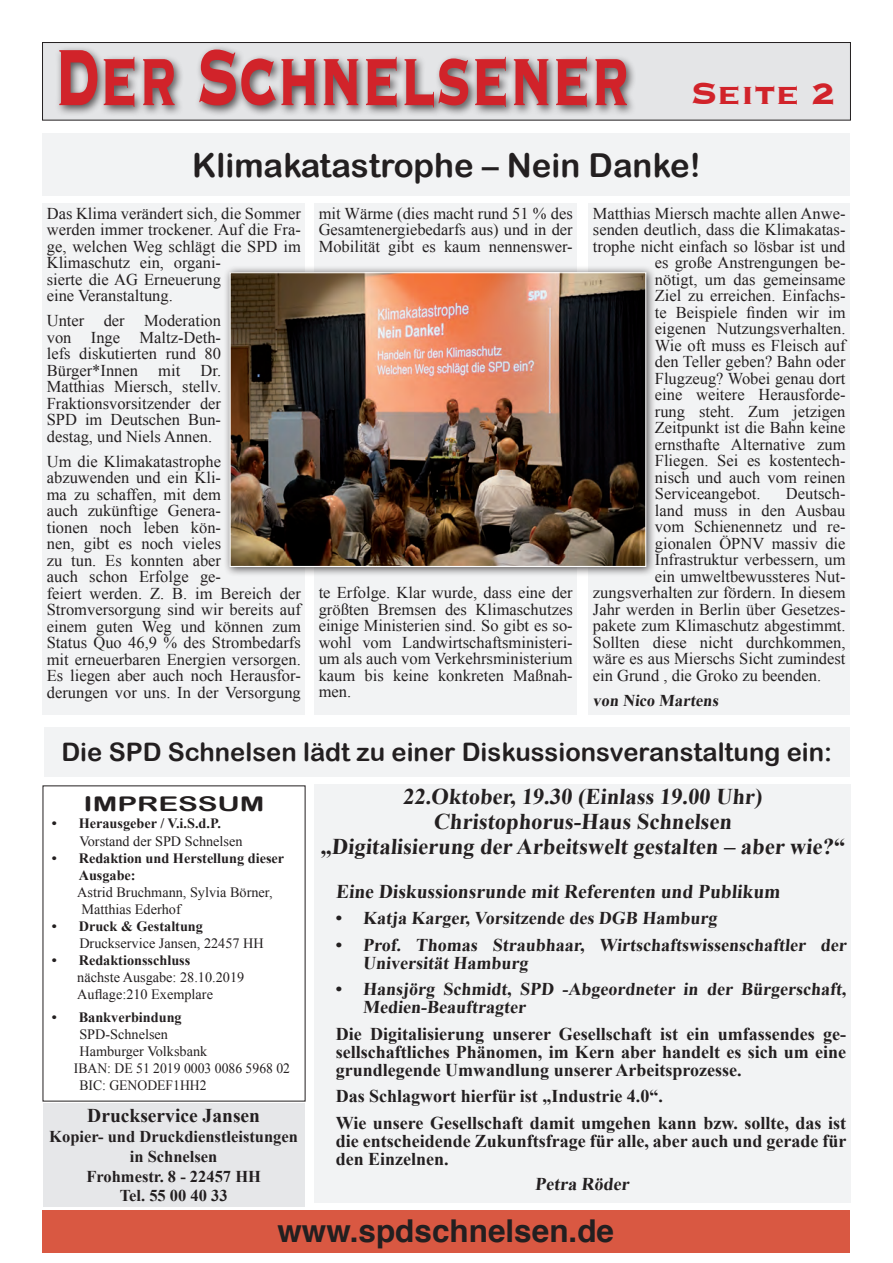
<style>
.page{position:relative;width:893px;height:1263px;background:#fff}
.page>*{position:absolute;margin:0;border:0;box-sizing:border-box;transform-origin:0 0}
.t1{font:700 104.55px "Copperplate";color:#d1232a;scale:.61 1}
.t2{font:700 39px "Copperplate";color:#d1232a}
.t3{font:33px "Arial Rounded MT Bold";color:#231f20}
.t4{font:700 31.5px "Helvetica";color:#231f20}
.t5{font:25.5px "Arial Rounded MT Bold";color:#231f20}
.t6{font:700 22.5px/25px "Times New Roman";color:#231f20;text-align:center}
.t7{font:20.25px "Arial Rounded MT Bold";color:#231f20;scale:1.46 1}
.t8{font:700 19.5px "Times New Roman";color:#231f20}
.t9{font:700 18px/18px "Times New Roman";color:#231f20}
.t10{font:16.5px/16.5px "Times New Roman";color:#231f20;text-align:justify}
.t11{font:700 16.5px/19.8px "Times New Roman";color:#231f20;text-align:center}
.t12{font:14.25px/17.1px "Times New Roman";color:#231f20}
.t13{font:700 14.25px/17.1px "Times New Roman";color:#231f20}
.t14{font:14.25px "Times New Roman";color:#231f20;scale:.96 1}
</style>
<div class="page">
<div style="left:42px;top:1210px;width:808px;height:42px;background:#d95842"></div>
<div style="left:43px;top:134px;width:807px;height:62px;background:#f2f3f4"></div>
<div style="left:43px;top:43px;width:807px;height:77px;background:#e4e5e7"></div>
<div style="left:42px;top:42px;width:809px;height:78px;border:1px solid #231f20"></div>
<div style="left:55px;top:44px;width:582px;height:73px;background:#231f20;opacity:.75"></div>
<div style="left:44px;top:727px;width:806px;height:50px;background:#f2f3f4"></div>
<div style="left:43px;top:203px;width:262px;height:511px;background:#f2f3f4"></div>
<div style="left:314px;top:784px;width:536px;height:419px;background:#f2f3f4"></div>
<div style="left:314px;top:203px;width:263px;height:511px;background:#f2f3f4"></div>
<div style="left:589px;top:203px;width:261px;height:511px;background:#f2f3f4"></div>
<div style="left:223px;top:265px;width:433px;height:311px;background:#231f20;opacity:.75"></div>
<img style="left:232px;top:274px;width:412px;height:291px">
<div style="left:230px;top:272px;width:416px;height:295px;border:1px solid #fff"></div>
<div style="left:43px;top:1103px;width:261px;height:104px;background:#e6e7e9"></div>
<h1 class="t1" style="left:54px;top:8px;width:945px">Der Schnelsener</h1>
<h2 class="t2" style="left:691px;top:68px;width:146px">Seite 2</h2>
<h3 class="t3" style="left:192px;top:145px;width:510px">Klimakatastrophe – Nein Danke!</h3>
<p class="t10" style="left:47px;top:205px;width:256px;text-align:left">Das Klima verändert sich, die Sommer werden immer trockener. Auf die Fra&shy;ge, welchen Weg schlägt die SPD im<br>Klimaschutz ein, organi-<br>sierte die AG Erneuerung<br>eine Veranstaltung.</p>
<p class="t10" style="left:47px;top:312px;width:176px">Unter der Moderation von Inge Maltz-Deth&shy;lefs diskutierten rund 80<br>Bürger*Innen mit Dr.<br>Matthias Miersch, stellv.<br>Fraktionsvorsitzender der SPD im Deutschen Bun&shy;destag, und Niels Annen.</p>
<p class="t10" style="left:47px;top:453px;width:256px;text-align:left">Um die Klimakatastrophe abzuwenden und ein Kli-<br>ma zu schaffen, mit dem<br>auch zukünftige Genera-<br>tionen noch leben kön-<br>nen, gibt es noch vieles<br>zu tun. Es konnten aber<br>auch schon Erfolge ge-<br>feiert werden. Z. B. im Bereich der<br>Stromversorgung sind wir bereits auf einem guten Weg und können zum<br>Status Quo 46,9 % des Strombedarfs mit erneuerbaren Energien versorgen.<br>Es liegen aber auch noch Herausfor&shy;derungen vor uns. In der Versorgung</p>
<p class="t10" style="left:319px;top:205px;width:256px">mit Wärme (dies macht rund 51 % des Gesamtenergiebedarfs aus) und in der Mobilität gibt es kaum nennenswer-</p>
<p class="t10" style="left:319px;top:584px;width:256px">te Erfolge. Klar wurde, dass eine der größten Bremsen des Klimaschutzes einige Ministerien sind. So gibt es so&shy;wohl vom Landwirtschaftsministeri&shy;um als auch vom Verkehrsministerium kaum bis keine konkreten Maßnah&shy;men.</p>
<p class="t10" style="left:593px;top:205px;width:254px">Matthias Miersch machte allen Anwe-</p>
<p class="t10" style="left:593px;top:221px;width:254px">senden deutlich, dass die Klimakatas-</p>
<p class="t10" style="left:593px;top:238px;width:254px">trophe nicht einfach so lösbar ist und</p>
<p class="t10" style="left:655px;top:254px;width:192px">es große Anstrengungen be-</p>
<p class="t10" style="left:655px;top:271px;width:192px">nötigt, um das gemeinsame</p>
<p class="t10" style="left:655px;top:287px;width:192px">Ziel zu erreichen. Einfachs-</p>
<p class="t10" style="left:655px;top:304px;width:192px">te Beispiele finden wir im</p>
<p class="t10" style="left:655px;top:320px;width:192px">eigenen Nutzungsverhalten.</p>
<p class="t10" style="left:655px;top:337px;width:192px">Wie oft muss es Fleisch auf</p>
<p class="t10" style="left:655px;top:353px;width:192px">den Teller geben? Bahn oder</p>
<p class="t10" style="left:655px;top:370px;width:192px">Flugzeug? Wobei genau dort</p>
<p class="t10" style="left:655px;top:386px;width:192px">eine weitere Herausforde-</p>
<p class="t10" style="left:655px;top:403px;width:192px">rung steht. Zum jetzigen</p>
<p class="t10" style="left:655px;top:419px;width:192px">Zeitpunkt ist die Bahn keine</p>
<p class="t10" style="left:655px;top:436px;width:192px">ernsthafte Alternative zum</p>
<p class="t10" style="left:655px;top:452px;width:192px">Fliegen. Sei es kostentech-</p>
<p class="t10" style="left:655px;top:469px;width:192px">nisch und auch vom reinen</p>
<p class="t10" style="left:655px;top:485px;width:107px">Serviceangebot.</p>
<p class="t10" style="left:786px;top:485px;width:61px">Deutsch-</p>
<p class="t10" style="left:655px;top:502px;width:192px">land muss in den Ausbau</p>
<p class="t10" style="left:655px;top:518px;width:192px">vom Schienennetz und re-</p>
<p class="t10" style="left:655px;top:535px;width:192px">gionalen ÖPNV massiv die</p>
<p class="t10" style="left:655px;top:551px;width:192px">Infrastruktur verbessern, um</p>
<p class="t10" style="left:655px;top:568px;width:192px">ein umweltbewussteres Nut-</p>
<p class="t10" style="left:593px;top:584px;width:254px">zungsverhalten zur fördern. In diesem</p>
<p class="t10" style="left:593px;top:601px;width:254px">Jahr werden in Berlin über Gesetzes-</p>
<p class="t10" style="left:593px;top:617px;width:254px">pakete zum Klimaschutz abgestimmt.</p>
<p class="t10" style="left:593px;top:634px;width:254px">Sollten diese nicht durchkommen,</p>
<p class="t10" style="left:593px;top:650px;width:254px">wäre es aus Mierschs Sicht zumindest</p>
<p class="t10" style="left:593px;top:667px;width:230px">ein Grund , die Groko zu beenden.</p>
<p class="t11" style="left:593px;top:690px;width:129px">von Nico Martens</p>
<h3 class="t5" style="left:61px;top:737px;width:772px">Die SPD Schnelsen lädt zu einer Diskussionsveranstaltung ein:</h3>
<p class="t7" style="left:83px;top:792px;width:126px">IMPRESSUM</p>
<p class="t13" style="left:52px;top:815px;width:171px">• Herausgeber / V.i.S.d.P.</p>
<p class="t12" style="left:79px;top:832px;width:165px">Vorstand der SPD Schnelsen</p>
<p class="t13" style="left:79px;top:849px;width:207px;text-indent:-27px">• Redaktion und Herstellung dieser<br>Ausgabe:</p>
<p class="t12" style="left:77px;top:883px;width:197px">Astrid Bruchmann, Sylvia Börner,<br>Matthias Ederhof</p>
<p class="t13" style="left:52px;top:917px;width:153px">• Druck &amp; Gestaltung</p>
<p class="t12" style="left:79px;top:935px;width:186px">Druckservice Jansen, 22457 HH</p>
<p class="t13" style="left:52px;top:951px;width:140px">• Redaktionsschluss</p>
<p class="t12" style="left:77px;top:969px;width:169px">nächste Ausgabe: 28.10.2019<br>Auflage:210 Exemplare</p>
<p class="t13" style="left:52px;top:1008px;width:131px">• Bankverbindung</p>
<p class="t12" style="left:79px;top:1025px;width:90px">SPD-Schnelsen</p>
<p class="t12" style="left:79px;top:1043px;width:129px">Hamburger Volksbank</p>
<p class="t14" style="left:74px;top:1059px;width:227px">IBAN: DE 51 2019 0003 0086 5968 02</p>
<p class="t14" style="left:79px;top:1076px;width:134px">BIC: GENODEF1HH2</p>
<p class="t8" style="left:87px;top:1102px;width:174px">Druckservice Jansen</p>
<p class="t11" style="left:49px;top:1126px;width:250px">Kopier- und Druckdienstleistungen in Schnelsen<br>Frohmestr. 8 - 22457 HH<br>Tel. 55 00 40 33</p>
<h3 class="t6" style="left:320px;top:783px;width:528px">22.Oktober, 19.30 (Einlass 19.00 Uhr)<br>Christophorus-Haus Schnelsen<br>„Digitalisierung der Arbeitswelt gestalten – aber wie?“</h3>
<p class="t8" style="left:336px;top:877px;width:448px">Eine Diskussionsrunde mit Referenten und Publikum</p>
<p class="t9" style="left:336px;top:909px;width:385px">• Katja Karger, Vorsitzende des DGB Hamburg</p>
<p class="t9" style="left:363px;top:935px;width:487px;text-indent:-27px">• Prof. Thomas Straubhaar, Wirtschaftswissenschaftler der<br>Universität Hamburg</p>
<p class="t9" style="left:363px;top:980px;width:487px;text-indent:-27px">• Hansjörg Schmidt, SPD -Abgeordneter in der Bürgerschaft,<br>Medien-Beauftragter</p>
<p class="t9" style="left:336px;top:1024px;width:512px;text-align:justify">Die Digitalisierung unserer Gesellschaft ist ein umfassendes ge&shy;sellschaftliches Phänomen, im Kern aber handelt es sich um eine grundlegende Umwandlung unserer Arbeitsprozesse.</p>
<p class="t9" style="left:336px;top:1082px;width:512px;line-height:26.5px">Das Schlagwort hierfür ist „Industrie 4.0“.<br>Wie unsere Gesellschaft damit umgehen kann bzw. sollte, das ist</p>
<p class="t9" style="left:336px;top:1131px;width:512px">die entscheidende Zukunftsfrage für alle, aber auch und gerade für den Einzelnen.</p>
<p class="t9" style="left:535px;top:1174px;width:98px">Petra Röder</p>
<h3 class="t4" style="left:277px;top:1206px;width:338px">www.spdschnelsen.de</h3>
</div>
